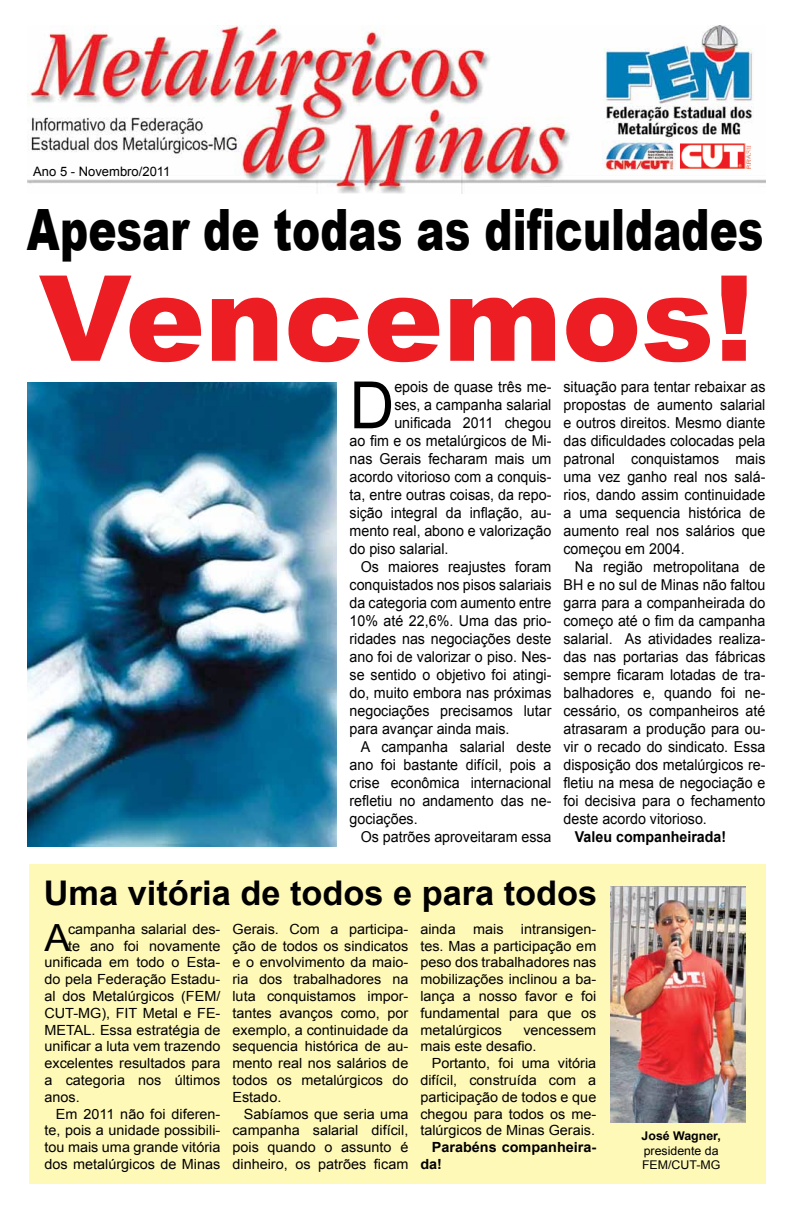
<style>
.page{position:relative;width:794px;height:1219px;background:#fff}
.page>*{position:absolute;margin:0;border:0;box-sizing:border-box;transform-origin:0 0}
.t1{font:900 119px "Arial";color:#ed1d24}
.t2{font:65.3px "Arial";color:#000;scale:.95 1}
.t3{font:900 57px "Arial";color:#000;scale:.74 1}
.t4{font:37.5px "Arial";color:#000}
.t5{font:700 34px "Arial";color:#000}
.t6{font:15px/18px "Arial";color:#000;text-align:justify;scale:.95 1}
.t7{font:700 15px "Arial";color:#000;scale:.95 1}
.t8{font:14px/16.8px "Arial";color:#000;text-align:justify}
.t9{font:700 14px/16.8px "Arial";color:#000}
.t10{font:13px "Arial";color:#000}
.t11{font:12px/14.4px "Arial";color:#000}
.t12{font:700 12px "Arial";color:#000}
</style>
<div class="page">
<img style="left:28px;top:25px;width:737px;height:168px">
<img style="left:680px;top:143px;width:71px;height:25px">
<img style="left:602px;top:140px;width:73px;height:30px">
<img style="left:28px;top:382px;width:309px;height:465px">
<div style="left:29px;top:864px;width:736px;height:320px;background:#fff9b8"></div>
<img style="left:611px;top:887px;width:134px;height:236px">
<p class="t10" style="left:33px;top:163px;width:139px">Ano 5 - Novembro/2011</p>
<h3 class="t3" style="left:27px;top:189px;width:997px">Apesar de todas as dificuldades</h3>
<h1 class="t1" style="left:39px;top:232px;width:716px">Vencemos!</h1>
<h2 class="t2" style="left:349px;top:363px;width:49px">D</h2>
<p class="t6" style="left:394px;top:378px;width:167px">epois de quase três me-</p>
<p class="t6" style="left:394px;top:396px;width:167px">ses, a campanha salarial</p>
<p class="t6" style="left:394px;top:414px;width:167px">unificada 2011 chegou</p>
<p class="t6" style="left:349px;top:432px;width:214px">ao fim e os metalúrgicos de Mi-</p>
<p class="t6" style="left:349px;top:450px;width:214px">nas Gerais fecharam mais um</p>
<p class="t6" style="left:349px;top:468px;width:214px">acordo vitorioso com a conquis-</p>
<p class="t6" style="left:349px;top:486px;width:214px">ta, entre outras coisas, da repo-</p>
<p class="t6" style="left:349px;top:504px;width:214px">sição integral da inflação, au-</p>
<p class="t6" style="left:349px;top:522px;width:214px">mento real, abono e valorização</p>
<p class="t6" style="left:349px;top:540px;width:106px">do piso salarial.</p>
<p class="t6" style="left:361px;top:558px;width:202px">Os maiores reajustes foram</p>
<p class="t6" style="left:349px;top:576px;width:214px">conquistados nos pisos salariais</p>
<p class="t6" style="left:349px;top:594px;width:214px">da categoria com aumento entre</p>
<p class="t6" style="left:349px;top:612px;width:214px">10% até 22,6%. Uma das prio-</p>
<p class="t6" style="left:349px;top:630px;width:214px">ridades nas negociações deste</p>
<p class="t6" style="left:349px;top:648px;width:214px">ano foi de valorizar o piso. Nes-</p>
<p class="t6" style="left:349px;top:666px;width:214px">se sentido o objetivo foi atingi-</p>
<p class="t6" style="left:349px;top:684px;width:214px">do, muito embora nas próximas</p>
<p class="t6" style="left:349px;top:702px;width:214px">negociações precisamos lutar</p>
<p class="t6" style="left:349px;top:720px;width:170px">para avançar ainda mais.</p>
<p class="t6" style="left:361px;top:738px;width:202px">A campanha salarial deste</p>
<p class="t6" style="left:349px;top:756px;width:214px">ano foi bastante difícil, pois a</p>
<p class="t6" style="left:349px;top:774px;width:214px">crise econômica internacional</p>
<p class="t6" style="left:349px;top:792px;width:214px">refletiu no andamento das ne-</p>
<p class="t6" style="left:349px;top:810px;width:73px">gociações.</p>
<p class="t6" style="left:361px;top:828px;width:202px">Os patrões aproveitaram essa</p>
<p class="t6" style="left:563px;top:378px;width:214px">situação para tentar rebaixar as propostas de aumento salarial e outros direitos. Mesmo diante das dificuldades colocadas pela patronal conquistamos mais uma vez ganho real nos salá&shy;rios, dando assim continuidade a uma sequencia histórica de aumento real nos salários que começou em 2004.</p>
<p class="t6" style="left:563px;top:558px;width:214px;text-indent:11px">Na região metropolitana de BH e no sul de Minas não faltou garra para a companheirada do começo até o fim da campanha salarial. As atividades realiza&shy;das nas portarias das fábricas sempre ficaram lotadas de tra&shy;balhadores e, quando foi ne&shy;cessário, os companheiros até atrasaram a produção para ou&shy;vir o recado do sindicato. Essa disposição dos metalúrgicos re&shy;fletiu na mesa de negociação e foi decisiva para o fechamento deste acordo vitorioso.</p>
<p class="t7" style="left:575px;top:827px;width:161px">Valeu companheirada!</p>
<h3 class="t5" style="left:44px;top:870px;width:555px">Uma vitória de todos e para todos</h3>
<h3 class="t4" style="left:44px;top:913px;width:27px">A</h3>
<p class="t8" style="left:68px;top:921px;width:154px">campanha salarial des-</p>
<p class="t8" style="left:68px;top:937px;width:154px">te ano foi novamente</p>
<p class="t8" style="left:44px;top:954px;width:177px">unificada em todo o Esta-</p>
<p class="t8" style="left:44px;top:971px;width:177px">do pela Federação Estadu-</p>
<p class="t8" style="left:44px;top:988px;width:177px">al dos Metalúrgicos (FEM/</p>
<p class="t8" style="left:44px;top:1005px;width:177px">CUT-MG), FIT Metal e FE-</p>
<p class="t8" style="left:44px;top:1021px;width:177px">METAL. Essa estratégia de</p>
<p class="t8" style="left:44px;top:1038px;width:177px">unificar a luta vem trazendo</p>
<p class="t8" style="left:44px;top:1055px;width:177px">excelentes resultados para</p>
<p class="t8" style="left:44px;top:1072px;width:177px">a categoria nos últimos</p>
<p class="t8" style="left:44px;top:1089px;width:37px">anos.</p>
<p class="t8" style="left:56px;top:1105px;width:166px">Em 2011 não foi diferen-</p>
<p class="t8" style="left:44px;top:1122px;width:177px">te, pois a unidade possibili-</p>
<p class="t8" style="left:44px;top:1139px;width:177px">tou mais uma grande vitória</p>
<p class="t8" style="left:44px;top:1156px;width:177px">dos metalúrgicos de Minas</p>
<p class="t8" style="left:232px;top:921px;width:177px">Gerais. Com a participa&shy;ção de todos os sindicatos e o envolvimento da maio&shy;ria dos trabalhadores na luta conquistamos impor&shy;tantes avanços como, por exemplo, a continuidade da sequencia histórica de au&shy;mento real nos salários de todos os metalúrgicos do Estado.</p>
<p class="t8" style="left:232px;top:1105px;width:177px;text-indent:11px">Sabíamos que seria uma campanha salarial difícil, pois quando o assunto é dinheiro, os patrões ficam</p>
<p class="t8" style="left:420px;top:921px;width:177px">ainda mais intransigen&shy;tes. Mas a participação em peso dos trabalhadores nas mobilizações inclinou a ba&shy;lança a nosso favor e foi fundamental para que os metalúrgicos</p>
<p class="t8" style="left:420px;top:1021px;width:177px;text-indent:103px">vencessem mais este desafio.</p>
<p class="t8" style="left:420px;top:1055px;width:177px;text-indent:11px">Portanto, foi uma vitória difícil, construída com a participação de todos e que chegou para todos os me&shy;talúrgicos de Minas Gerais.</p>
<p class="t9" style="left:420px;top:1139px;width:177px;text-indent:11px">Parabéns companheira&shy;da!</p>
<p class="t12" style="left:641px;top:1128px;width:81px">José Wagner,</p>
<p class="t11" style="left:642px;top:1143px;width:80px">presidente da<br>FEM/CUT-MG</p>
</div>
